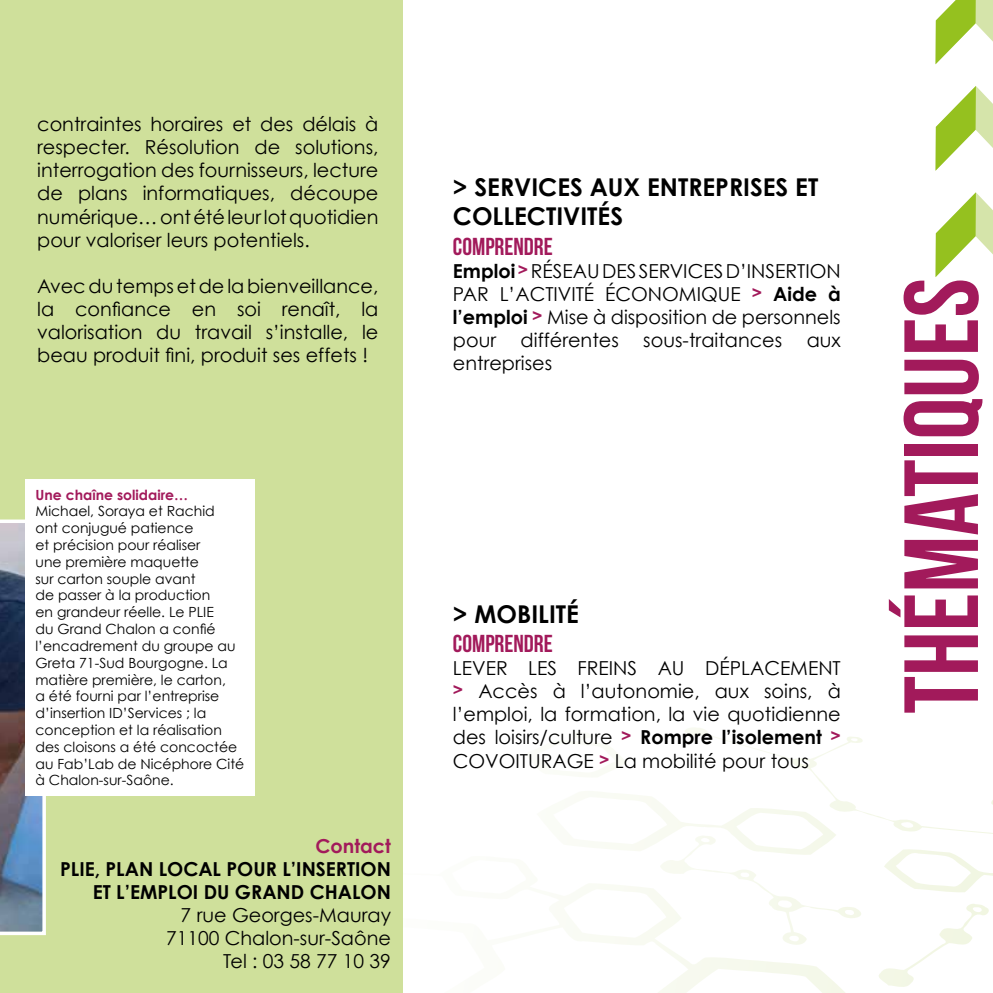
<style>
.page{position:relative;width:993px;height:993px;background:#fff}
.page>*{position:absolute;margin:0;border:0;box-sizing:border-box;transform-origin:0 0}
.t1{font:105px "Bebas Neue";color:#a21a5b}
.t2{font:700 24.5px/29.4px "Century Gothic";color:#000}
.t3{font:24.5px "Bebas Neue";color:#a21a5b}
.t4{font:19.25px/23.1px "Century Gothic";color:#000;text-align:justify}
.t5{font:700 19.25px/23.1px "Century Gothic";color:#000;text-align:right}
.t6{font:700 19.25px "Century Gothic";color:#a21a5b}
.t7{font:14px/16.8px "Century Gothic";color:#000}
.t8{font:700 14px "Century Gothic";color:#a21a5b}
.s1{font-weight:700}
.s2{font-family:"Bebas";color:#a21a5b}
</style>
<div class="page">
<svg style="left:588px;top:728px;width:404px;height:118px"></svg>
<div style="left:0;top:0;width:402px;height:992px;background:#cfe09b"></div>
<svg style="left:0;top:519px;width:46px;height:415px;background:#66738a"></svg>
<div style="left:26px;top:479px;width:229px;height:316px;background:#fff"></div>
<svg style="left:935px;top:192px;width:57px;height:85px"></svg>
<svg style="left:935px;top:86px;width:57px;height:85px"></svg>
<svg style="left:935px;top:0;width:57px;height:64px"></svg>
<p class="t4" style="left:37px;top:112px;width:342px">contraintes horaires et des délais à respecter. Résolution de solutions, interrogation des fournisseurs, lecture de plans informatiques, découpe numérique… ont été leur lot quotidien pour valoriser leurs potentiels.</p>
<p class="t4" style="left:37px;top:274px;width:342px">Avec du temps et de la bienveillance, la confiance en soi renaît, la valorisation du travail s’installe, le beau produit fini, produit ses effets !</p>
<p class="t8" style="left:35px;top:485px;width:154px">Une chaîne solidaire…</p>
<p class="t7" style="left:35px;top:502px;width:210px">Michael, Soraya et Rachid<br>ont conjugué patience<br>et précision pour réaliser<br>une première maquette<br>sur carton souple avant<br>de passer à la production<br>en grandeur réelle. Le PLIE<br>du Grand Chalon a confié l’encadrement du groupe au<br>Greta 71-Sud Bourgogne. La matière première, le carton,<br>a été fourni par l’entreprise d’insertion ID’Services ; la conception et la réalisation des cloisons a été concoctée au Fab’Lab de Nicéphore Cité à Chalon-sur-Saône.</p>
<p class="t6" style="left:315px;top:833px;width:77px">Contact</p>
<p class="t5" style="left:60px;top:856px;width:332px">PLIE, PLAN LOCAL POUR L’INSERTION<br>ET L’EMPLOI DU GRAND CHALON</p>
<p class="t4" style="left:166px;top:902px;width:226px;text-align:right">7 rue Georges-Mauray<br>71100 Chalon-sur-Saône<br>Tel : 03 58 77 10 39</p>
<p class="t2" style="left:453px;top:172px;width:367px">&gt; SERVICES AUX ENTREPRISES ET<br>COLLECTIVITÉS</p>
<p class="t3" style="left:453px;top:233px;width:101px">COMPRENDRE</p>
<p class="t4" style="left:453px;top:259px;width:389px"><span class="s1">Emploi</span> <span class="s2">&gt;</span>RÉSEAU DES SERVICES D’INSERTION PAR L’ACTIVITÉ ÉCONOMIQUE <span class="s2">&gt;</span> <span class="s1">Aide à l’emploi</span> <span class="s2">&gt;</span> Mise à disposition de personnels pour</p>
<p class="t4" style="left:520px;top:328px;width:100px">différentes</p>
<p class="t4" style="left:643px;top:328px;width:140px">sous-traitances</p>
<p class="t4" style="left:806px;top:328px;width:36px">aux</p>
<p class="t4" style="left:453px;top:351px;width:101px">entreprises</p>
<p class="t2" style="left:453px;top:598px;width:127px">&gt; MOBILITÉ</p>
<p class="t3" style="left:453px;top:630px;width:101px">COMPRENDRE</p>
<p class="t4" style="left:453px;top:656px;width:389px">LEVER LES FREINS AU DÉPLACEMENT <span class="s2">&gt;</span> Accès à l’autonomie, aux soins, à l’emploi, la formation, la vie quotidienne des loisirs/culture <span class="s2">&gt;</span> <span class="s1">Rompre l’isolement</span> <span class="s2">&gt; </span>COVOITURAGE <span class="s2">&gt;</span> La mobilité pour tous</p>
<h1 class="t1" style="left:883px;top:713px;width:437px;rotate:-90deg">THÉMATIQUES</h1>
</div>
